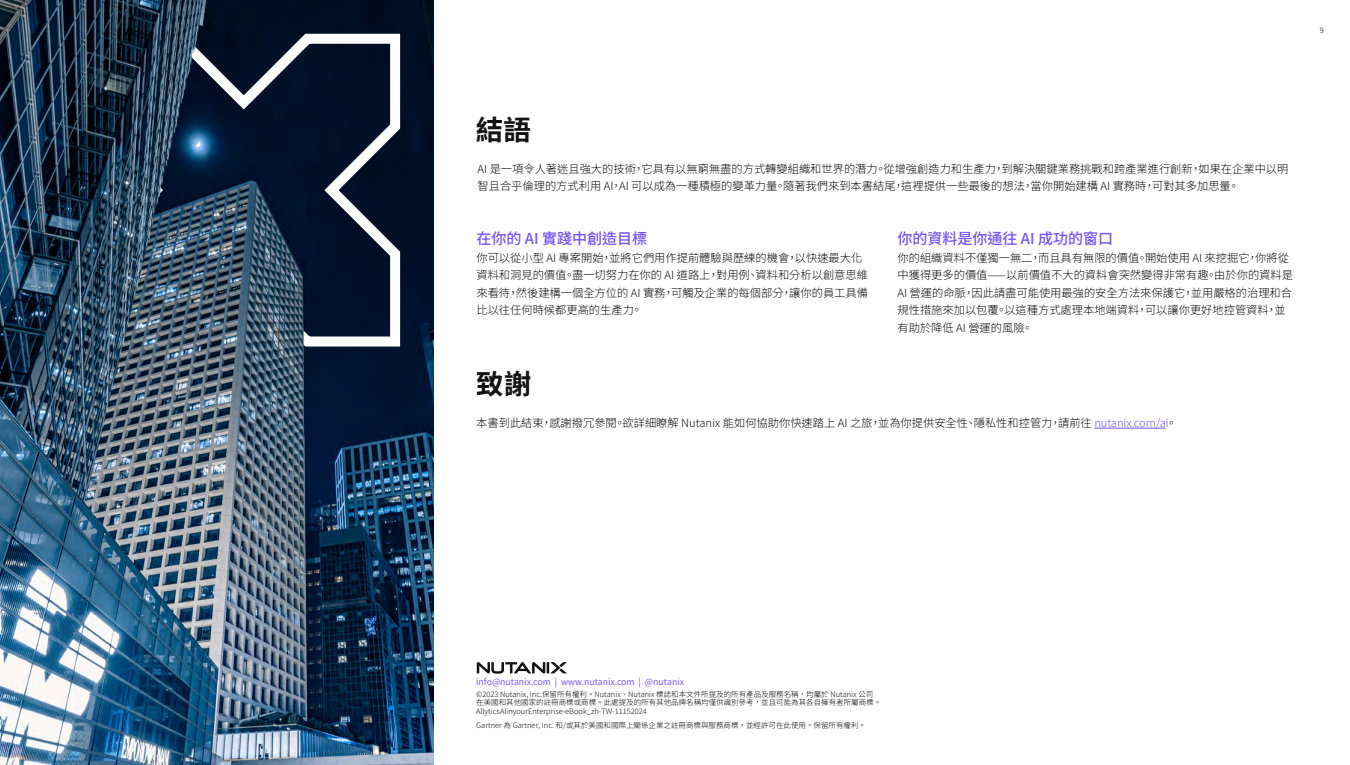
<style>
.page{position:relative;width:1350px;height:765px;background:#fff}
.page>*{position:absolute;margin:0;border:0;box-sizing:border-box;transform-origin:0 0}
.t1{font:700 27.5px "Noto Sans TC";color:#131313}
.t2{font:500 15px "Noto Sans TC";color:#7855fa}
.t3{font:300 11.25px/17.5px "Noto Sans TC";color:#131313}
.t4{font:8.75px "Noto Sans TC";color:#7855fa}
.t5{font:300 7.5px/7.5px "Noto Sans TC";color:#131313}
.s1{color:#7855fa}
</style>
<div class="page">
<img style="left:333px;top:0;width:100px;height:765px">
<svg style="left:333px;top:29px;width:72px;height:323px"></svg>
<img style="left:0;top:0;width:333px;height:765px">
<hr style="left:1094px;top:428px;width:72px;height:1px;background:#7855fa">
<svg style="left:477px;top:662px;width:90px;height:12px"></svg>
<p class="t5" style="left:1320px;top:26px;width:6px">9</p>
<h1 class="t1" style="left:476px;top:114px;width:56px">結語</h1>
<p class="t3" style="left:478px;top:160px;width:812px">AI 是一項令人著迷且強大的技術，它具有以無窮無盡的方式轉變組織和世界的潛力。從增強創造力和生產力，到解決關鍵業務挑戰和跨產業進行創新，如果在企業中以明智且合乎倫理的方式利用 AI，AI 可以成為一種積極的變革力量。隨著我們來到本書結尾，這裡提供一些最後的想法，當你開始建構 AI 實務時，可對其多加思量。</p>
<h2 class="t2" style="left:476px;top:230px;width:172px">在你的 AI 實踐中創造目標</h2>
<p class="t3" style="left:476px;top:249px;width:393px">你可以從小型 AI 專案開始，並將它們用作提前體驗與歷練的機會，以快速最大化資料和洞見的價值。盡一切努力在你的 AI 道路上，對用例、資料和分析以創意思維來看待，然後建構一個全方位的 AI 實務，可觸及企業的每個部分，讓你的員工具備比以往任何時候都更高的生產力。</p>
<h2 class="t2" style="left:898px;top:230px;width:217px">你的資料是你通往 AI 成功的窗口</h2>
<p class="t3" style="left:898px;top:249px;width:397px">你的組織資料不僅獨一無二，而且具有無限的價值。開始使用 AI 來挖掘它，你將從中獲得更多的價值——以前價值不大的資料會突然變得非常有趣。由於你的資料是AI 營運的命脈，因此請盡可能使用最強的安全方法來保護它，並用嚴格的治理和合規性措施來加以包覆。以這種方式處理本地端資料，可以讓你更好地控管資料，並有助於降低 AI 營運的風險。</p>
<h1 class="t1" style="left:476px;top:368px;width:56px">致謝</h1>
<p class="t3" style="left:476px;top:414px;width:702px">本書到此結束，感謝撥冗參閱。欲詳細瞭解 Nutanix 能如何協助你快速踏上 AI 之旅，並為你提供安全性、隱私性和控管力，請前往 <span class="s1">nutanix.com/ai</span>。</p>
<p class="t4" style="left:476px;top:677px;width:209px">info@nutanix.com | www.nutanix.com | @nutanix</p>
<p class="t5" style="left:476px;top:691px;width:406px">©2023 Nutanix, Inc.保留所有權利。Nutanix、Nutanix 標誌和本文件所提及的所有產品及服務名稱，均屬於 Nutanix 公司在美國和其他國家的註冊商標或商標。此處提及的所有其他品牌名稱均僅供識別參考，並且可能為其各自擁有者所屬商標。</p>
<p class="t5" style="left:476px;top:704px;width:391px;line-height:14.4px">AllyticsAIinyourEnterprise-eBook_zh-TW-11152024<br>Gartner 為 Gartner, Inc. 和/或其於美國和國際上關係企業之註冊商標與服務商標，並經許可在此使用。保留所有權利。</p>
</div>
